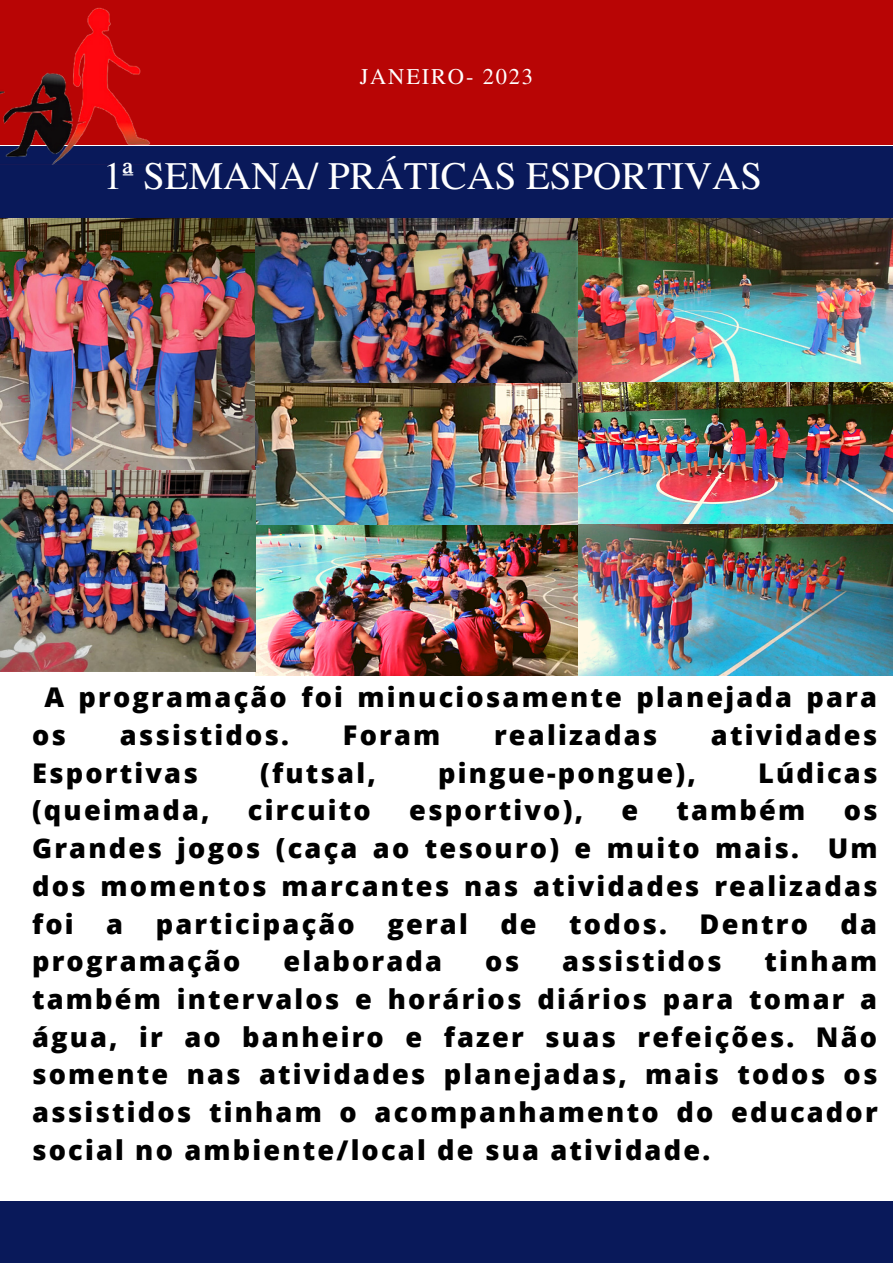
<style>
.page{position:relative;width:893px;height:1264px;background:#fff}
.page>*{position:absolute;margin:0;border:0;box-sizing:border-box;transform-origin:0 0}
.t1{font:39px "Te X Gyre Termes";color:#fff}
.t2{font:800 27.15px/37.7px "Open Sans";letter-spacing:.08em;color:#000;text-align:justify}
.t3{font:22.5px "Te X Gyre Termes";letter-spacing:.08em;color:#fff}
</style>
<div class="page">
<div style="left:0;top:0;width:892px;height:145px;background:#b80505"></div>
<div style="left:0;top:146px;width:892px;height:72px;background:#09195a"></div>
<img style="left:0;top:8px;width:150px;height:157px">
<div style="left:0;top:1201px;width:892px;height:61px;background:#09195a"></div>
<img style="left:577px;top:218px;width:315px;height:164px">
<img style="left:577px;top:383px;width:315px;height:141px">
<img style="left:256px;top:525px;width:636px;height:150px">
<img style="left:0;top:218px;width:256px;height:453px">
<img style="left:256px;top:218px;width:321px;height:306px">
<p class="t3" style="left:359px;top:60px;width:175px">JANEIRO- 2023</p>
<h1 class="t1" style="left:103px;top:148px;width:660px">1ª SEMANA/ PRÁTICAS ESPORTIVAS</h1>
<p class="t2" style="left:32px;top:678px;width:846px;text-indent:12px">A programação foi minuciosamente planejada para os</p>
<p class="t2" style="left:120px;top:715px;width:171px">assistidos.</p>
<p class="t2" style="left:343px;top:715px;width:99px">Foram</p>
<p class="t2" style="left:494px;top:715px;width:165px">realizadas</p>
<p class="t2" style="left:711px;top:715px;width:168px">atividades</p>
<p class="t2" style="left:32px;top:753px;width:167px">Esportivas</p>
<p class="t2" style="left:260px;top:753px;width:117px">(futsal,</p>
<p class="t2" style="left:438px;top:753px;width:259px">pingue-pongue),</p>
<p class="t2" style="left:758px;top:753px;width:121px">Lúdicas</p>
<p class="t2" style="left:32px;top:791px;width:179px">(queimada,</p>
<p class="t2" style="left:248px;top:791px;width:124px">circuito</p>
<p class="t2" style="left:409px;top:791px;width:175px">esportivo),</p>
<p class="t2" style="left:621px;top:791px;width:18px">e</p>
<p class="t2" style="left:676px;top:791px;width:130px">também</p>
<p class="t2" style="left:32px;top:791px;width:847px;text-indent:811px">os Grandes jogos (caça ao tesouro) e muito mais. Um dos momentos marcantes nas atividades realizadas foi a participação geral de todos. Dentro da programação</p>
<p class="t2" style="left:32px;top:941px;width:847px;text-indent:732px">tinham também intervalos e horários diários para tomar a água, ir ao banheiro e fazer suas refeições. Não somente nas atividades planejadas, mais todos os assistidos tinham o acompanhamento do educador social no ambiente/local de sua atividade.</p>
<p class="t2" style="left:283px;top:941px;width:160px">elaborada</p>
<p class="t2" style="left:485px;top:941px;width:35px">os</p>
<p class="t2" style="left:562px;top:941px;width:161px">assistidos</p>
</div>
